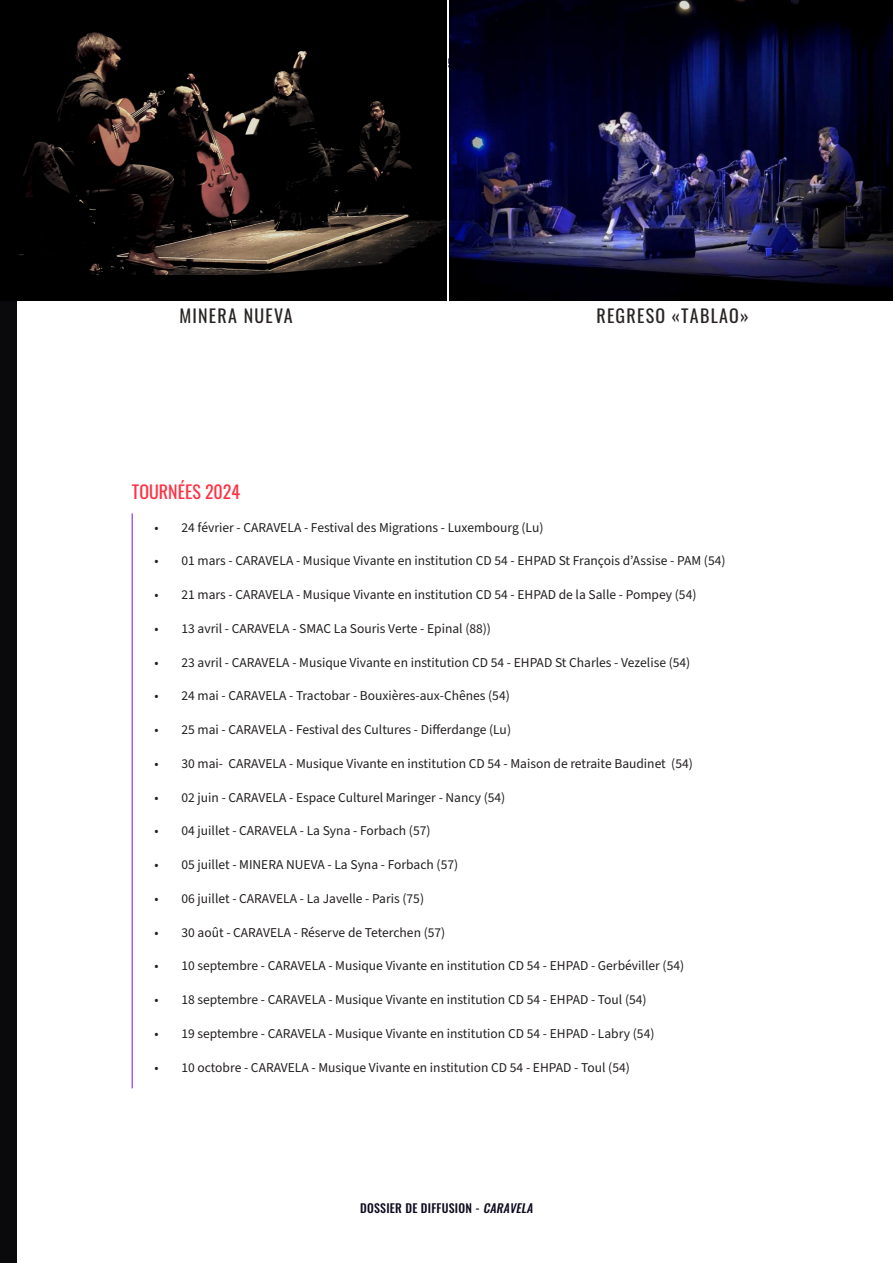
<style>
.page{position:relative;width:893px;height:1263px;background:#fff}
.page>*{position:absolute;margin:0;border:0;box-sizing:border-box;transform-origin:0 0}
.paragraphe_sommaire{font:18px "Oswald";letter-spacing:.07em;color:#282423}
.Titre1{font:18px "Oswald";color:#ff3245}
.t1{font:13.5px "Source Sans Pro";color:#231f20}
.t2{font:500 12px "Oswald";letter-spacing:.02em;color:#0f0b1f}
.s1{font-style:italic}
</style>
<div class="page">
<div style="left:0;top:0;width:17px;height:1263px;background:#0a0a0d"></div>
<img style="left:450px;top:0;width:443px;height:300px">
<hr style="left:131px;top:513px;width:2px;height:575px;background:#9964ff">
<div style="left:0;top:0;width:446px;height:300px;background:#000"></div>
<img style="left:18px;top:32px;width:428px;height:243px">
<p class="paragraphe_sommaire" style="left:179px;top:300px;width:115px">MINERA NUEVA</p>
<p class="paragraphe_sommaire" style="left:596px;top:300px;width:154px">REGRESO «TABLAO»</p>
<p class="Titre1" style="left:132px;top:476px;width:110px">TOURNÉES 2024</p>
<p class="t1" style="left:154px;top:518px;width:391px">• 24 février - CARAVELA - Festival des Migrations - Luxembourg (Lu)</p>
<p class="t1" style="left:154px;top:552px;width:573px">• 01 mars - CARAVELA - Musique Vivante en institution CD 54 - EHPAD St François d’Assise - PAM (54)</p>
<p class="t1" style="left:154px;top:585px;width:543px">• 21 mars - CARAVELA - Musique Vivante en institution CD 54 - EHPAD de la Salle - Pompey (54)</p>
<p class="t1" style="left:154px;top:619px;width:338px">• 13 avril - CARAVELA - SMAC La Souris Verte - Epinal (88))</p>
<p class="t1" style="left:154px;top:653px;width:537px">• 23 avril - CARAVELA - Musique Vivante en institution CD 54 - EHPAD St Charles - Vezelise (54)</p>
<p class="t1" style="left:154px;top:687px;width:357px">• 24 mai - CARAVELA - Tractobar - Bouxières-aux-Chênes (54)</p>
<p class="t1" style="left:154px;top:720px;width:358px">• 25 mai - CARAVELA - Festival des Cultures - Differdange (Lu)</p>
<p class="t1" style="left:154px;top:754px;width:540px">• 30 mai- CARAVELA - Musique Vivante en institution CD 54 - Maison de retraite Baudinet (54)</p>
<p class="t1" style="left:154px;top:788px;width:352px">• 02 juin - CARAVELA - Espace Culturel Maringer - Nancy (54)</p>
<p class="t1" style="left:154px;top:822px;width:278px">• 04 juillet - CARAVELA - La Syna - Forbach (57)</p>
<p class="t1" style="left:154px;top:856px;width:305px">• 05 juillet - MINERA NUEVA - La Syna - Forbach (57)</p>
<p class="t1" style="left:154px;top:889px;width:271px">• 06 juillet - CARAVELA - La Javelle - Paris (75)</p>
<p class="t1" style="left:154px;top:923px;width:292px">• 30 août - CARAVELA - Réserve de Teterchen (57)</p>
<p class="t1" style="left:154px;top:957px;width:531px">• 10 septembre - CARAVELA - Musique Vivante en institution CD 54 - EHPAD - Gerbéviller (54)</p>
<p class="t1" style="left:154px;top:991px;width:494px">• 18 septembre - CARAVELA - Musique Vivante en institution CD 54 - EHPAD - Toul (54)</p>
<p class="t1" style="left:154px;top:1024px;width:501px">• 19 septembre - CARAVELA - Musique Vivante en institution CD 54 - EHPAD - Labry (54)</p>
<p class="t1" style="left:154px;top:1058px;width:477px">• 10 octobre - CARAVELA - Musique Vivante en institution CD 54 - EHPAD - Toul (54)</p>
<p class="t2" style="left:360px;top:1202px;width:177px">DOSSIER DE DIFFUSION - <span class="s1">CARAVELA</span></p>
</div>
